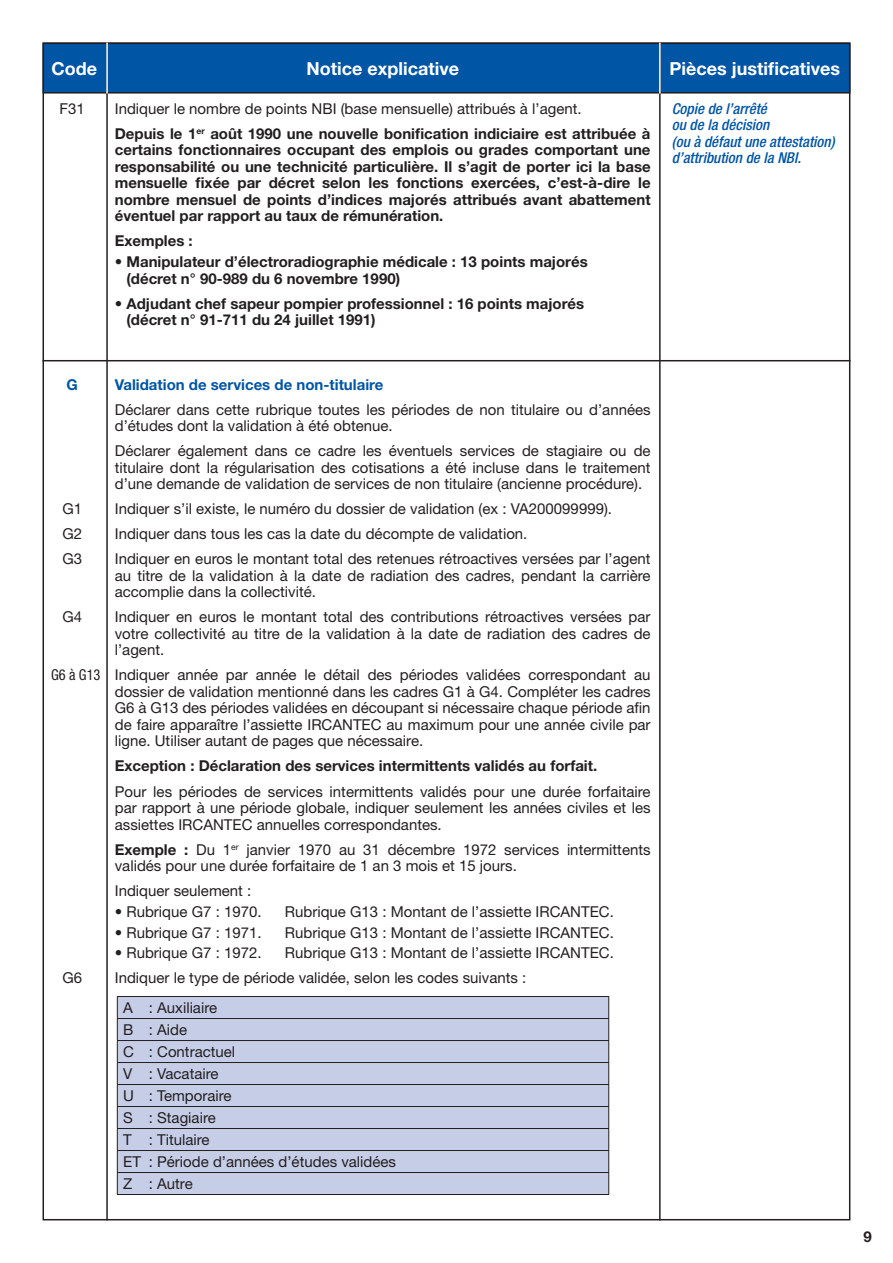
<style>
.page{position:relative;width:893px;height:1263px;background:#fff}
.page>*{position:absolute;margin:0;border:0;box-sizing:border-box;transform-origin:0 0}
.t1{font:700 18px "Helvetica Neue LT";color:#fff}
.t2{font:15px/16.5px "Helvetica Neue LT";color:#231f20;text-align:justify}
.t3{font:700 15px/16.5px "Helvetica Neue LT";color:#231f20}
.t4{font:italic 500 condensed 15px/16.5px "Helvetica Neue LT";color:#0155a5}
.t5{font:700 15px "Helvetica Neue LT";color:#0155a5}
.s1{font-weight:400}
.s2{font-stretch:condensed}
.s3{font-weight:700}
</style>
<div class="page">
<div style="left:43px;top:43px;width:807px;height:50px;background:#0155a5"></div>
<div style="left:43px;top:43px;width:807px;height:51px;border:2px solid #231f20"></div>
<hr style="left:106px;top:43px;width:2px;height:1177px;background:#231f20">
<hr style="left:659px;top:43px;width:2px;height:1177px;background:#231f20">
<hr style="left:106px;top:43px;width:2px;height:51px;background:#fff">
<hr style="left:659px;top:43px;width:2px;height:51px;background:#fff">
<hr style="left:43px;top:360px;width:807px;height:1px;background:#231f20">
<div style="left:118px;top:997px;width:490px;height:197px;background:#c6cde7"></div>
<hr style="left:117px;top:996px;width:492px;height:1px;background:#231f20">
<hr style="left:117px;top:1018px;width:492px;height:1px;background:#231f20">
<hr style="left:117px;top:1040px;width:492px;height:1px;background:#231f20">
<hr style="left:117px;top:1062px;width:492px;height:1px;background:#231f20">
<hr style="left:117px;top:1084px;width:492px;height:1px;background:#231f20">
<hr style="left:117px;top:1106px;width:492px;height:1px;background:#231f20">
<hr style="left:117px;top:1128px;width:492px;height:1px;background:#231f20">
<hr style="left:117px;top:1150px;width:492px;height:1px;background:#231f20">
<hr style="left:117px;top:1172px;width:492px;height:1px;background:#231f20">
<svg style="left:117px;top:997px;width:1px;height:197px"></svg>
<svg style="left:608px;top:997px;width:1px;height:197px"></svg>
<hr style="left:117px;top:1194px;width:492px;height:1px;background:#231f20">
<p class="t1" style="left:52px;top:58px;width:47px">Code</p>
<p class="t1" style="left:306px;top:58px;width:154px">Notice explicative</p>
<p class="t1" style="left:669px;top:58px;width:172px">Pièces justificatives</p>
<p class="t2" style="left:60px;top:100px;width:27px">F31</p>
<p class="t3" style="left:115px;top:96px;width:537px;line-height:25px"><span class="s1">Indiquer le nombre de points NBI (base mensuelle) attribués à l’agent.<br></span>Depuis le 1<sup>er</sup> août 1990 une nouvelle bonification indiciaire est attribuée à</p>
<p class="t3" style="left:115px;top:141px;width:537px;text-align:justify">certains fonctionnaires occupant des emplois ou grades comportant une responsabilité ou une technicité particulière. Il s’agit de porter ici la base mensuelle fixée par décret selon les fonctions exercées, c’est-à-dire le nombre mensuel de points d’indices majorés attribués avant abattement éventuel par rapport au taux de rémunération.</p>
<p class="t3" style="left:115px;top:232px;width:80px">Exemples :</p>
<p class="t3" style="left:126px;top:253px;width:463px;text-indent:-12px">• Manipulateur d’électroradiographie médicale : 13 points majorés (décret n° 90-989 du 6 novembre 1990)</p>
<p class="t3" style="left:126px;top:295px;width:459px;text-indent:-12px">• Adjudant chef sapeur pompier professionnel : 16 points majorés (décret n° 91-711 du 24 juillet 1991)</p>
<p class="t4" style="left:672px;top:100px;width:164px">Copie de l’arrêté<br>ou de la décision<br>(ou à défaut une attestation) d’attribution de la NBI.</p>
<p class="t5" style="left:67px;top:375px;width:13px">G</p>
<p class="t5" style="left:115px;top:375px;width:270px">Validation de services de non-titulaire</p>
<p class="t2" style="left:115px;top:401px;width:537px">Déclarer dans cette rubrique toutes les périodes de non titulaire ou d’années d’études dont la validation à été obtenue.</p>
<p class="t2" style="left:115px;top:443px;width:537px">Déclarer également dans ce cadre les éventuels services de stagiaire ou de titulaire dont la régularisation des cotisations a été incluse dans le traitement d’une demande de validation de services de non titulaire (ancienne procédure).</p>
<p class="t2" style="left:62px;top:501px;width:21px">G1</p>
<p class="t2" style="left:115px;top:501px;width:499px">Indiquer s’il existe, le numéro du dossier de validation (ex : VA200099999).</p>
<p class="t2" style="left:62px;top:526px;width:21px">G2</p>
<p class="t2" style="left:115px;top:526px;width:414px">Indiquer dans tous les cas la date du décompte de validation.</p>
<p class="t2" style="left:62px;top:551px;width:21px">G3</p>
<p class="t2" style="left:115px;top:551px;width:537px">Indiquer en euros le montant total des retenues rétroactives versées par l’agent au titre de la validation à la date de radiation des cadres, pendant la carrière accomplie dans la collectivité.</p>
<p class="t2" style="left:62px;top:609px;width:21px">G4</p>
<p class="t2" style="left:115px;top:609px;width:537px">Indiquer en euros le montant total des contributions rétroactives versées par votre collectivité au titre de la validation à la date de radiation des cadres de l’agent.</p>
<p class="t2" style="left:115px;top:667px;width:537px;text-indent:-64px"><span class="s2">G6 à G13</span> Indiquer année par année le détail des périodes validées correspondant au dossier de validation mentionné dans les cadres G1 à G4. Compléter les cadres G6 à G13 des périodes validées en découpant si nécessaire chaque période afin de faire apparaître l’assiette IRCANTEC au maximum pour une année civile par ligne. Utiliser autant de pages que nécessaire.</p>
<p class="t3" style="left:115px;top:757px;width:484px">Exception : Déclaration des services intermittents validés au forfait.</p>
<p class="t2" style="left:115px;top:783px;width:537px">Pour les périodes de services intermittents validés pour une durée forfaitaire par rapport à une période globale, indiquer seulement les années civiles et les assiettes IRCANTEC annuelles correspondantes.</p>
<p class="t2" style="left:115px;top:841px;width:537px"><span class="s3">Exemple :</span> Du 1<sup>er</sup> janvier 1970 au 31 décembre 1972 services intermittents validés pour une durée forfaitaire de 1 an 3 mois et 15 jours.</p>
<p class="t2" style="left:115px;top:882px;width:138px">Indiquer seulement :</p>
<p class="t2" style="left:115px;top:903px;width:148px">• Rubrique G7 : 1970.</p>
<p class="t2" style="left:285px;top:903px;width:330px">Rubrique G13 : Montant de l’assiette IRCANTEC.</p>
<p class="t2" style="left:115px;top:924px;width:148px">• Rubrique G7 : 1971.</p>
<p class="t2" style="left:285px;top:924px;width:330px">Rubrique G13 : Montant de l’assiette IRCANTEC.</p>
<p class="t2" style="left:115px;top:944px;width:148px">• Rubrique G7 : 1972.</p>
<p class="t2" style="left:285px;top:944px;width:330px">Rubrique G13 : Montant de l’assiette IRCANTEC.</p>
<p class="t2" style="left:62px;top:969px;width:21px">G6</p>
<p class="t2" style="left:123px;top:963px;width:404px;line-height:30.2px;text-indent:-9px">Indiquer le type de période validée, selon les codes suivants :<br>A : Auxiliaire</p>
<p class="t2" style="left:123px;top:1019px;width:274px;line-height:22px;text-align:left">B : Aide<br>C : Contractuel<br>V : Vacataire<br>U : Temporaire<br>S : Stagiaire<br>T : Titulaire<br>ET : Période d’années d’études validées<br>Z : Autre</p>
<p class="t3" style="left:863px;top:1228px;width:10px">9</p>
</div>
